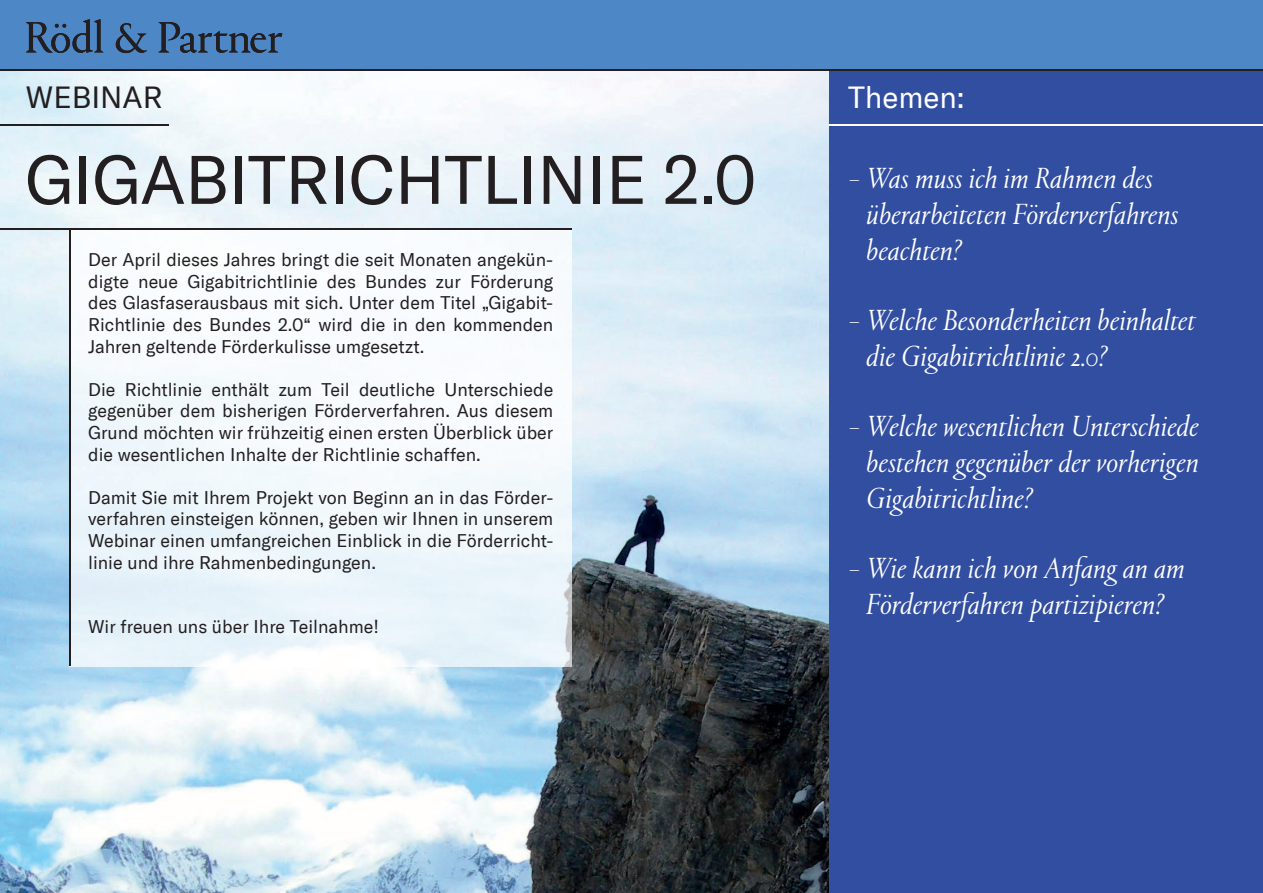
<style>
.page{position:relative;width:1263px;height:893px;background:#fff}
.page>*{position:absolute;margin:0;border:0;box-sizing:border-box;transform-origin:0 0}
.t1{font:67.5px "GT America";letter-spacing:-.01em;color:#231f20}
.t2{font:italic 300 30px/36px "Portrait TT";color:#fff}
.t3{font:30px "GT America";color:#fff}
.t4{font:30px "GT America";color:#231f20}
.t5{font:18px/21.6px "GT America";color:#231f20;text-align:justify}
</style>
<div class="page">
<img style="left:0;top:70px;width:830px;height:823px">
<img style="left:69px;top:230px;width:502px;height:436px">
<div style="left:830px;top:70px;width:433px;height:823px;background:#324ea1"></div>
<hr style="left:830px;top:124px;width:433px;height:2px;background:#fff">
<div style="left:0;top:0;width:1263px;height:69px;background:#4d87c6"></div>
<hr style="left:0;top:69px;width:1263px;height:1px;background:#231f20">
<hr style="left:0;top:124px;width:168px;height:2px;background:#231f20">
<hr style="left:0;top:228px;width:571px;height:2px;background:#231f20">
<hr style="left:69px;top:228px;width:2px;height:437px;background:#231f20">
<svg style="left:26px;top:19px;width:256px;height:34px"></svg>
<h2 class="t4" style="left:26px;top:80px;width:138px">WEBINAR</h2>
<h1 class="t1" style="left:25px;top:140px;width:733px">GIGABITRICHTLINIE 2.0</h1>
<p class="t5" style="left:88px;top:249px;width:467px">Der April dieses Jahres bringt die seit Monaten angekün&shy;digte neue Gigabitrichtlinie des Bundes zur Förderung des Glasfaserausbaus mit sich. Unter dem Titel „Gigabit-Richtlinie des Bundes 2.0“ wird die in den kommenden Jahren geltende Förderkulisse umgesetzt.</p>
<p class="t5" style="left:88px;top:379px;width:467px">Die Richtlinie enthält zum Teil deutliche Unterschiede gegenüber dem bisherigen Förderverfahren. Aus diesem Grund möchten wir frühzeitig einen ersten Überblick über die wesentlichen Inhalte der Richtlinie schaffen.</p>
<p class="t5" style="left:88px;top:487px;width:467px">Damit Sie mit Ihrem Projekt von Beginn an in das Förder&shy;verfahren einsteigen können, geben wir Ihnen in unserem Webinar einen umfangreichen Einblick in die Förderricht&shy;linie und ihre Rahmenbedingungen.</p>
<p class="t5" style="left:88px;top:616px;width:292px">Wir freuen uns über Ihre Teilnahme!</p>
<h2 class="t3" style="left:848px;top:80px;width:118px">Themen:</h2>
<h2 class="t2" style="left:866px;top:159px;width:314px;text-indent:-18px">– Was muss ich im Rahmen des überarbeiteten Förderverfahrens beachten?</h2>
<h2 class="t2" style="left:866px;top:301px;width:331px;text-indent:-18px">– Welche Besonderheiten beinhaltet die Gigabitrichtlinie 2.0?</h2>
<h2 class="t2" style="left:866px;top:407px;width:334px;text-align:justify;text-indent:-18px">– Welche wesentlichen Unterschiede bestehen gegenüber der vorherigen Gigabitrichtline?</h2>
<h2 class="t2" style="left:848px;top:549px;width:338px;text-align:center">– Wie kann ich von Anfang an am<br>Förderverfahren partizipieren?</h2>
</div>
